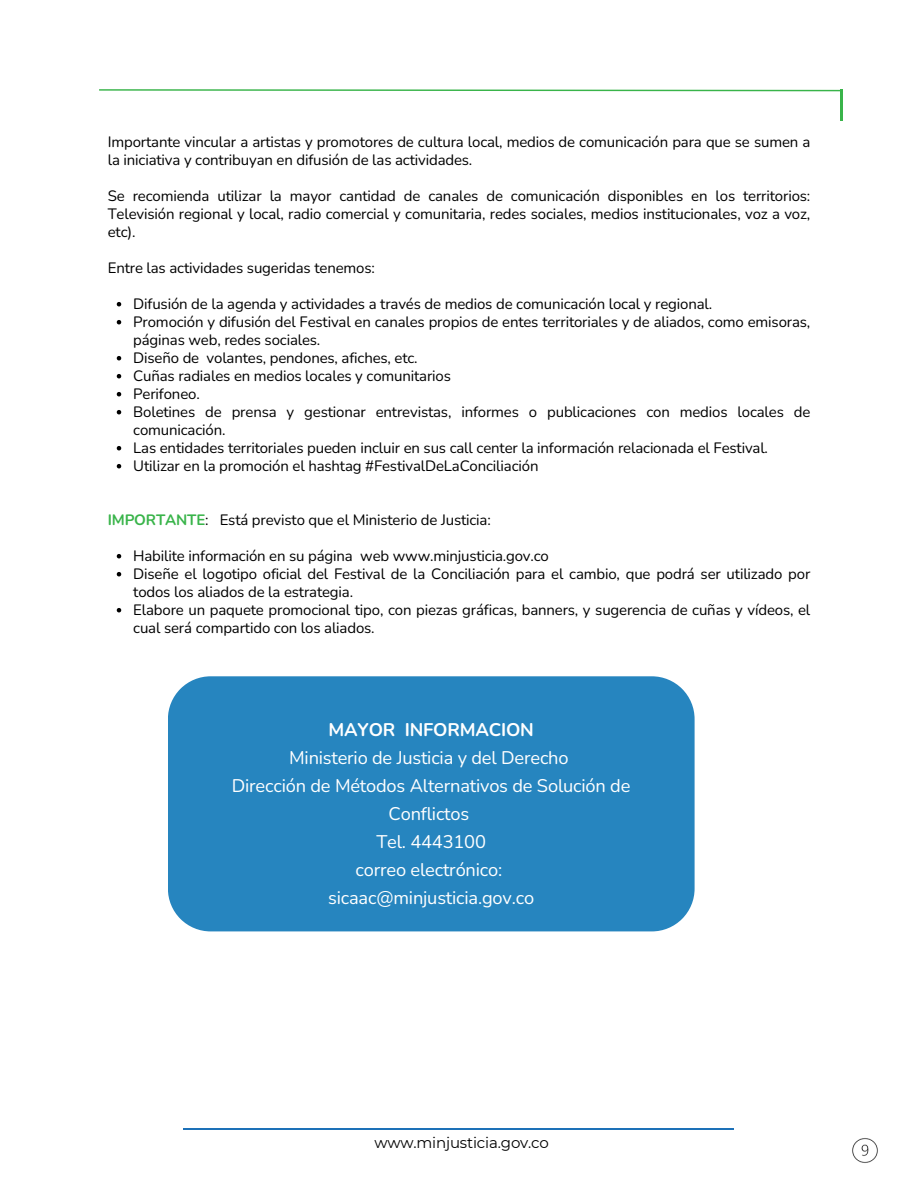
<style>
.page{position:relative;width:918px;height:1188px;background:#fff}
.page>*{position:absolute;margin:0;border:0;box-sizing:border-box;transform-origin:0 0}
.t1{font:18.3px/28.2px "Nunito";letter-spacing:-.01em;color:#fff;text-align:center}
.t2{font:700 18.3px "Nunito";letter-spacing:-.01em;color:#fff}
.t3{font:15px/18px "Nunito";letter-spacing:-.01em;color:#000}
.t4{font:15px "Montserrat";letter-spacing:-.01em;color:#000}
.s1{font-weight:700;color:#39b44a}
</style>
<div class="page">
<hr style="left:841px;top:90px;width:1px;height:30px;background:#39b44a">
<svg style="left:99px;top:89px;width:743px;height:2px"></svg>
<div style="left:168px;top:676px;width:527px;height:255px;background:#2685bf"></div>
<hr style="left:184px;top:1128px;width:550px;height:1px;background:#1d71b8">
<img style="left:852px;top:1138px;width:26px;height:25px">
<svg style="left:117px;top:302px;width:4px;height:4px"></svg>
<svg style="left:117px;top:320px;width:4px;height:4px"></svg>
<svg style="left:117px;top:356px;width:4px;height:4px"></svg>
<svg style="left:117px;top:374px;width:4px;height:4px"></svg>
<svg style="left:117px;top:392px;width:4px;height:4px"></svg>
<svg style="left:117px;top:410px;width:4px;height:4px"></svg>
<svg style="left:117px;top:446px;width:4px;height:4px"></svg>
<svg style="left:117px;top:464px;width:4px;height:4px"></svg>
<svg style="left:117px;top:554px;width:4px;height:4px"></svg>
<svg style="left:117px;top:572px;width:4px;height:4px"></svg>
<svg style="left:117px;top:608px;width:4px;height:4px"></svg>
<p class="t3" style="left:108px;top:133px;width:704px">Importante vincular a artistas y promotores de cultura local, medios de comunicación para que se sumen a la iniciativa y contribuyan en difusión de las actividades.</p>
<p class="t3" style="left:108px;top:187px;width:704px;text-align:justify">Se recomienda utilizar la mayor cantidad de canales de comunicación disponibles en los territorios:<br>Televisión regional y local, radio comercial y comunitaria, redes sociales, medios institucionales, voz a voz, etc).</p>
<p class="t3" style="left:108px;top:259px;width:269px">Entre las actividades sugeridas tenemos:</p>
<p class="t3" style="left:133px;top:295px;width:581px">Difusión de la agenda y actividades a través de medios de comunicación local y regional.</p>
<p class="t3" style="left:133px;top:313px;width:679px">Promoción y difusión del Festival en canales propios de entes territoriales y de aliados, como emisoras, páginas web, redes sociales.</p>
<p class="t3" style="left:133px;top:349px;width:286px">Diseño de volantes, pendones, afiches, etc.</p>
<p class="t3" style="left:133px;top:367px;width:319px">Cuñas radiales en medios locales y comunitarios</p>
<p class="t3" style="left:133px;top:385px;width:68px">Perifoneo.</p>
<p class="t3" style="left:133px;top:403px;width:679px">Boletines de prensa y gestionar entrevistas, informes o publicaciones con medios locales de comunicación.</p>
<p class="t3" style="left:133px;top:439px;width:636px">Las entidades territoriales pueden incluir en sus call center la información relacionada el Festival.</p>
<p class="t3" style="left:133px;top:457px;width:407px">Utilizar en la promoción el hashtag #FestivalDeLaConciliación</p>
<p class="t3" style="left:108px;top:511px;width:385px"><span class="s1">IMPORTANTE</span>: Está previsto que el Ministerio de Justicia:</p>
<p class="t3" style="left:133px;top:547px;width:417px">Habilite información en su página web www.minjusticia.gov.co</p>
<p class="t3" style="left:133px;top:565px;width:679px">Diseñe el logotipo oficial del Festival de la Conciliación para el cambio, que podrá ser utilizado por todos los aliados de la estrategia.</p>
<p class="t3" style="left:133px;top:601px;width:679px">Elabore un paquete promocional tipo, con piezas gráficas, banners, y sugerencia de cuñas y vídeos, el cual será compartido con los aliados.</p>
<p class="t2" style="left:329px;top:717px;width:207px">MAYOR INFORMACION</p>
<p class="t1" style="left:289px;top:744px;width:281px">Ministerio de Justicia y del Derecho</p>
<p class="t1" style="left:232px;top:772px;width:400px">Dirección de Métodos Alternativos de Solución de<br>Conflictos</p>
<p class="t1" style="left:376px;top:828px;width:111px">Tel. 4443100</p>
<p class="t1" style="left:356px;top:856px;width:148px">correo electrónico:</p>
<p class="t1" style="left:328px;top:884px;width:207px">sicaac@minjusticia.gov.co</p>
<p class="t4" style="left:374px;top:1134px;width:176px">www.minjusticia.gov.co</p>
</div>
